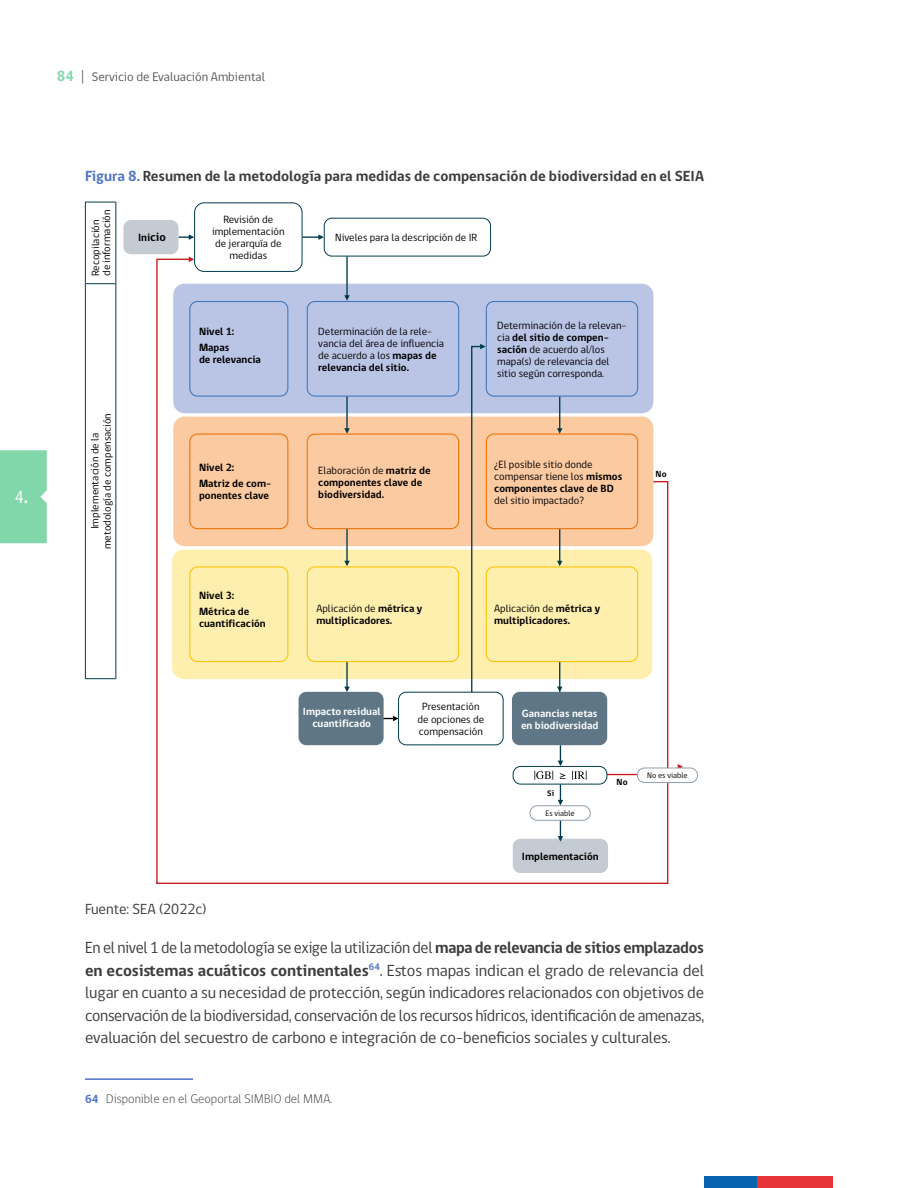
<style>
.page{position:relative;width:918px;height:1188px;background:#fff}
.page>*{position:absolute;margin:0;border:0;box-sizing:border-box;transform-origin:0 0}
.t1{font:18px "gob CL";color:#fff;scale:.95 1}
.Texto_11_pt___BASE{font:16.5px/22.5px "gob CL";letter-spacing:-.01em;color:#3c3c3b;text-align:justify}
.Figuras{font:700 15px "gob CL";color:#3c3c3b}
.Texto_11_pt___BASE-2{font:15px "gob CL";color:#3c3c3b}
.Notas_al_Pie{font:300 12.75px "gob CL";color:#3c3c3b}
.t2{font:12.75px "gob CL";color:#575756}
.rótulos_pequeños{font:10.8px/12.1px "gob CL";color:#000}
.rótulos_pequeños-2{font:700 10.8px/12.1px "gob CL";color:#000}
.rótulos_pequeños-3{font:700 10.8px/12.1px "gob CL";color:#fff}
.rótulos_pequeños-4{font:700 9.15px "gob CL";color:#000}
.rótulos_pequeños-5{font:8.1px "gob CL";color:#000}
.rótulos_pequeños-6{font:700 8.1px "gob CL";color:#000}
.s1{font-weight:700;font-size:15px;color:#82d7aa}
.s2{font-weight:700;font-size:15px}
.s3{font-weight:700}
.s4{color:#4f72c6}
.s5{font-size:12px}
.s6{font-weight:400}
.s7{font-weight:700;font-size:12px;color:#4f72c6}
</style>
<div class="page">
<hr style="left:85px;top:1078px;width:108px;height:2px;background:#4f72c6">
<svg style="left:156px;top:258px;width:513px;height:626px"></svg>
<div style="left:194px;top:203px;width:108px;height:69px;border:1px solid #003c4c;border-radius:10px"></div>
<div style="left:530px;top:806px;width:60px;height:14px;background:#fff;border-radius:7px"></div>
<div style="left:530px;top:805px;width:61px;height:16px;border:1px solid #909eaa;border-radius:7px"></div>
<div style="left:513px;top:839px;width:95px;height:34px;background:#c5cbd2;border-radius:8px"></div>
<div style="left:173px;top:284px;width:480px;height:129px;background:#bac5e6;border-radius:11px"></div>
<div style="left:189px;top:301px;width:99px;height:96px;border:1px solid #3f76ba;border-radius:8px"></div>
<div style="left:307px;top:301px;width:152px;height:96px;border:1px solid #3f76ba;border-radius:8px"></div>
<div style="left:486px;top:301px;width:152px;height:96px;border:1px solid #3f76ba;border-radius:8px"></div>
<div style="left:173px;top:417px;width:480px;height:129px;background:#fbcaa1;border-radius:11px"></div>
<div style="left:486px;top:434px;width:152px;height:95px;border:1px solid #ee7203;border-radius:8px"></div>
<div style="left:307px;top:434px;width:152px;height:95px;border:1px solid #ee7203;border-radius:8px"></div>
<div style="left:189px;top:434px;width:99px;height:95px;border:1px solid #ee7203;border-radius:8px"></div>
<div style="left:172px;top:549px;width:480px;height:130px;background:#ffefaf;border-radius:11px"></div>
<div style="left:486px;top:566px;width:152px;height:96px;border:1px solid #fdc300;border-radius:8px"></div>
<div style="left:307px;top:566px;width:152px;height:96px;border:1px solid #fdc300;border-radius:8px"></div>
<div style="left:189px;top:566px;width:99px;height:96px;border:1px solid #fdc300;border-radius:8px"></div>
<div style="left:324px;top:218px;width:167px;height:38px;border:1px solid #003c4c;border-radius:8px"></div>
<hr style="left:85px;top:284px;width:1px;height:395px;background:#003c4c">
<hr style="left:86px;top:678px;width:30px;height:1px;background:#003c4c">
<hr style="left:85px;top:202px;width:1px;height:82px;background:#003c4c">
<hr style="left:86px;top:283px;width:30px;height:1px;background:#003c4c">
<hr style="left:86px;top:202px;width:30px;height:1px;background:#003c4c">
<hr style="left:116px;top:284px;width:1px;height:395px;background:#003c4c">
<hr style="left:116px;top:202px;width:1px;height:82px;background:#003c4c">
<svg style="left:178px;top:234px;width:16px;height:6px"></svg>
<svg style="left:302px;top:234px;width:22px;height:6px"></svg>
<svg style="left:344px;top:428px;width:6px;height:6px"></svg>
<hr style="left:346px;top:397px;width:2px;height:32px;background:#003c4c">
<svg style="left:557px;top:428px;width:5px;height:6px"></svg>
<hr style="left:559px;top:397px;width:1px;height:32px;background:#003c4c">
<svg style="left:344px;top:561px;width:6px;height:5px"></svg>
<hr style="left:346px;top:529px;width:2px;height:33px;background:#003c4c">
<svg style="left:557px;top:561px;width:5px;height:5px"></svg>
<hr style="left:559px;top:529px;width:1px;height:33px;background:#003c4c">
<svg style="left:344px;top:687px;width:6px;height:5px"></svg>
<hr style="left:346px;top:662px;width:2px;height:26px;background:#003c4c">
<svg style="left:557px;top:687px;width:5px;height:5px"></svg>
<hr style="left:559px;top:662px;width:1px;height:33px;background:#003c4c">
<svg style="left:344px;top:295px;width:6px;height:6px"></svg>
<hr style="left:346px;top:256px;width:2px;height:40px;background:#003c4c">
<svg style="left:558px;top:821px;width:5px;height:21px"></svg>
<svg style="left:678px;top:764px;width:5px;height:4px"></svg>
<hr style="left:586px;top:774px;width:93px;height:1px;background:#cd1719">
<svg style="left:470px;top:344px;width:16px;height:348px"></svg>
<div style="left:637px;top:768px;width:61px;height:15px;background:#fff;border-radius:7px"></div>
<div style="left:637px;top:768px;width:61px;height:15px;border:1px solid #909eaa;border-radius:7px"></div>
<div style="left:123px;top:220px;width:55px;height:34px;background:#c5cbd2;border-radius:8px"></div>
<svg style="left:189px;top:257px;width:5px;height:5px"></svg>
<div style="left:513px;top:766px;width:94px;height:18px;background:#fff;border-radius:8px"></div>
<div style="left:513px;top:766px;width:94px;height:18px;border:1px solid #003c4c;border-radius:8px"></div>
<svg style="left:534px;top:745px;width:53px;height:60px"></svg>
<div style="left:512px;top:692px;width:95px;height:53px;background:#5e7685;border-radius:8px"></div>
<svg style="left:384px;top:716px;width:14px;height:5px"></svg>
<div style="left:299px;top:692px;width:85px;height:53px;background:#5e7685;border-radius:8px"></div>
<div style="left:399px;top:692px;width:104px;height:53px;background:#fff;border-radius:8px"></div>
<div style="left:398px;top:692px;width:105px;height:53px;border:1px solid #003c4c;border-radius:8px"></div>
<div style="left:757px;top:1177px;width:76px;height:11px;background:#e73439"></div>
<div style="left:704px;top:1177px;width:53px;height:11px;background:#0863ae"></div>
<div style="left:0;top:450px;width:47px;height:93px;background:#82d7aa"></div>
<p class="t2" style="left:57px;top:68px;width:210px"><span class="s1">84</span> <span class="s2">|</span> Servicio de Evaluación Ambiental</p>
<h1 class="t1" style="left:15px;top:485px;width:15px">4<span class="s3">.</span></h1>
<p class="Figuras" style="left:85px;top:166px;width:621px"><span class="s4">Figura 8.</span> Resumen de la metodología para medidas de compensación de biodiversidad en el SEIA</p>
<p class="rótulos_pequeños" style="left:91px;top:276px;width:68px;line-height:10.8px;rotate:-90deg">Recopilación de información</p>
<p class="rótulos_pequeños-2" style="left:138px;top:231px;width:29px">Ini<span class="s5">cio</span></p>
<p class="rótulos_pequeños" style="left:89px;top:549px;width:138px;text-align:center;rotate:-90deg">Implementación de la metodología de compensación</p>
<p class="rótulos_pequeños" style="left:212px;top:214px;width:74px;text-align:center">Revisión de implementación de jerarquía de medidas</p>
<p class="rótulos_pequeños-2" style="left:199px;top:326px;width:37px">Nivel 1:</p>
<p class="rótulos_pequeños-2" style="left:199px;top:342px;width:64px">Mapas<br>de relevancia</p>
<p class="rótulos_pequeños-2" style="left:199px;top:461px;width:37px">Nivel 2:</p>
<p class="rótulos_pequeños-2" style="left:199px;top:477px;width:74px">Matriz de com&shy;ponentes clave</p>
<p class="rótulos_pequeños" style="left:335px;top:232px;width:143px">Niveles para la descripción de IR</p>
<p class="rótulos_pequeños" style="left:318px;top:326px;width:127px">Determinación de la rele&shy;vancia del área de influencia de acuerdo a los <span class="s3">mapas de relevancia del sitio.</span></p>
<p class="rótulos_pequeños" style="left:497px;top:320px;width:131px">Determinación de la relevan&shy;cia <span class="s3">del sitio de compen&shy;sación</span> de acuerdo al/los mapa(s) de relevancia del sitio según corresponda.</p>
<p class="rótulos_pequeños-2" style="left:318px;top:464px;width:114px"><span class="s6">Elaboración de</span> matriz de componentes clave de biodiversidad.</p>
<p class="rótulos_pequeños" style="left:494px;top:458px;width:130px">¿El posible sitio donde compensar tiene los <span class="s3">mismos componentes clave de BD </span>del sitio impactado?</p>
<p class="rótulos_pequeños-4" style="left:656px;top:468px;width:12px">No</p>
<p class="rótulos_pequeños-2" style="left:199px;top:589px;width:37px">Nivel 3:</p>
<p class="rótulos_pequeños-2" style="left:199px;top:605px;width:68px">Métrica de cuantificación</p>
<p class="rótulos_pequeños-2" style="left:316px;top:603px;width:107px"><span class="s6">Aplicación de</span> métrica y multiplicadores.</p>
<p class="rótulos_pequeños-2" style="left:494px;top:603px;width:107px"><span class="s6">Aplicación de</span> métrica y multiplicadores.</p>
<p class="rótulos_pequeños-3" style="left:303px;top:706px;width:79px;text-align:center">Impacto residual cuantificado</p>
<p class="rótulos_pequeños" style="left:418px;top:701px;width:68px;text-align:center">Presentación de opciones de compensación</p>
<p class="rótulos_pequeños-3" style="left:521px;top:707px;width:79px">Ganancias netas en biodiversidad</p>
<p class="rótulos_pequeños-6" style="left:547px;top:788px;width:8px">Sí</p>
<p class="rótulos_pequeños-5" style="left:546px;top:808px;width:31px">Es viable</p>
<p class="rótulos_pequeños-2" style="left:522px;top:851px;width:78px">Implementación</p>
<p class="rótulos_pequeños-4" style="left:617px;top:776px;width:12px">No</p>
<p class="rótulos_pequeños-5" style="left:647px;top:770px;width:42px">No es viable</p>
<p class="Texto_11_pt___BASE-2" style="left:85px;top:899px;width:123px">Fuente: SEA (2022c)</p>
<p class="Texto_11_pt___BASE" style="left:85px;top:937px;width:621px">En el nivel 1 de la metodología se exige la utilización del <span class="s3">mapa de relevancia de sitios emplazados en ecosistemas acuáticos continentales</span><sup>64</sup>. Estos mapas indican el grado de relevancia del lugar en cuanto a su necesidad de protección, según indicadores relacionados con objetivos de conservación de la biodiversidad, conservación de los recursos hídricos, identificación de amenazas, evaluación del secuestro de carbono e integración de co-beneficios sociales y culturales.</p>
<p class="Notas_al_Pie" style="left:85px;top:1090px;width:249px"><span class="s7">64</span> Disponible en el Geoportal SIMBIO del MMA.</p>
</div>
